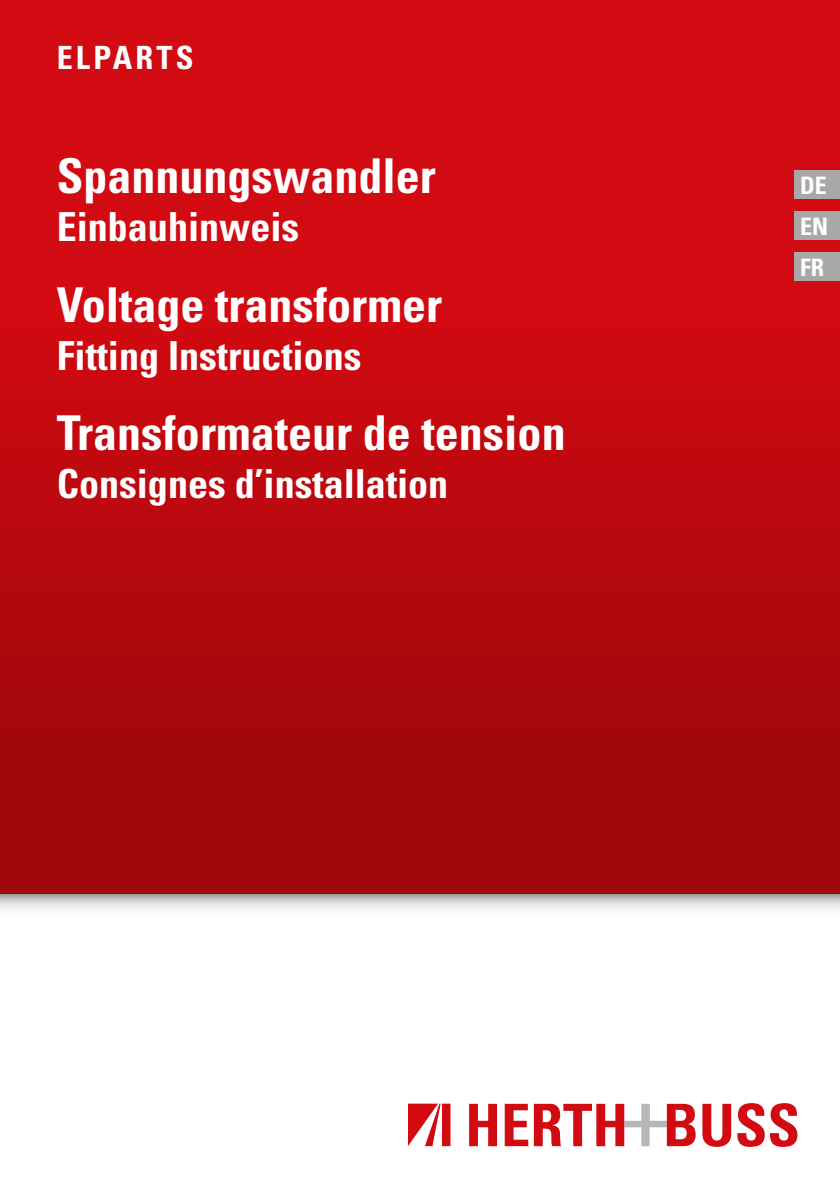
<style>
.page{position:relative;width:840px;height:1191px;background:#fff}
.page>*{position:absolute;margin:0;border:0;box-sizing:border-box;transform-origin:0 0}
.t1{font:700 condensed 48px "Univers";color:#fff}
.t2{font:700 condensed 40px "Univers";color:#fff}
.t3{font:700 condensed 32px "Univers";letter-spacing:.1em;color:#fff}
.t4{font:700 condensed 24px/41px "Univers";color:#fff;text-align:justify}
</style>
<div class="page">
<svg style="left:0;top:893px;width:839px;height:16px;background:#ccc3c3"></svg>
<div style="left:0;top:0;width:839px;height:893px;background:linear-gradient(to bottom,#df0b12,#9d060c)"></div>
<svg style="left:469px;top:1103px;width:27px;height:43px"></svg>
<svg style="left:504px;top:1103px;width:191px;height:43px"></svg>
<svg style="left:702px;top:1103px;width:28px;height:43px"></svg>
<svg style="left:737px;top:1103px;width:60px;height:43px"></svg>
<svg style="left:408px;top:1103px;width:42px;height:43px"></svg>
<div style="left:794px;top:170px;width:45px;height:28px;background:#a8a8a7"></div>
<div style="left:794px;top:211px;width:45px;height:28px;background:#a8a8a7"></div>
<div style="left:794px;top:252px;width:45px;height:29px;background:#a8a8a7"></div>
<p class="t3" style="left:57px;top:38px;width:138px">ELPARTS</p>
<p class="t1" style="left:57px;top:147px;width:380px">Spannungswandler</p>
<p class="t2" style="left:57px;top:202px;width:244px">Einbauhinweis</p>
<p class="t1" style="left:57px;top:275px;width:386px">Voltage transformer</p>
<p class="t2" style="left:57px;top:331px;width:306px">Fitting Instructions</p>
<p class="t1" style="left:57px;top:403px;width:510px">Transformateur de tension</p>
<p class="t2" style="left:57px;top:459px;width:393px">Consignes d’installation</p>
<p class="t4" style="left:799px;top:164px;width:30px">DE EN FR</p>
</div>
